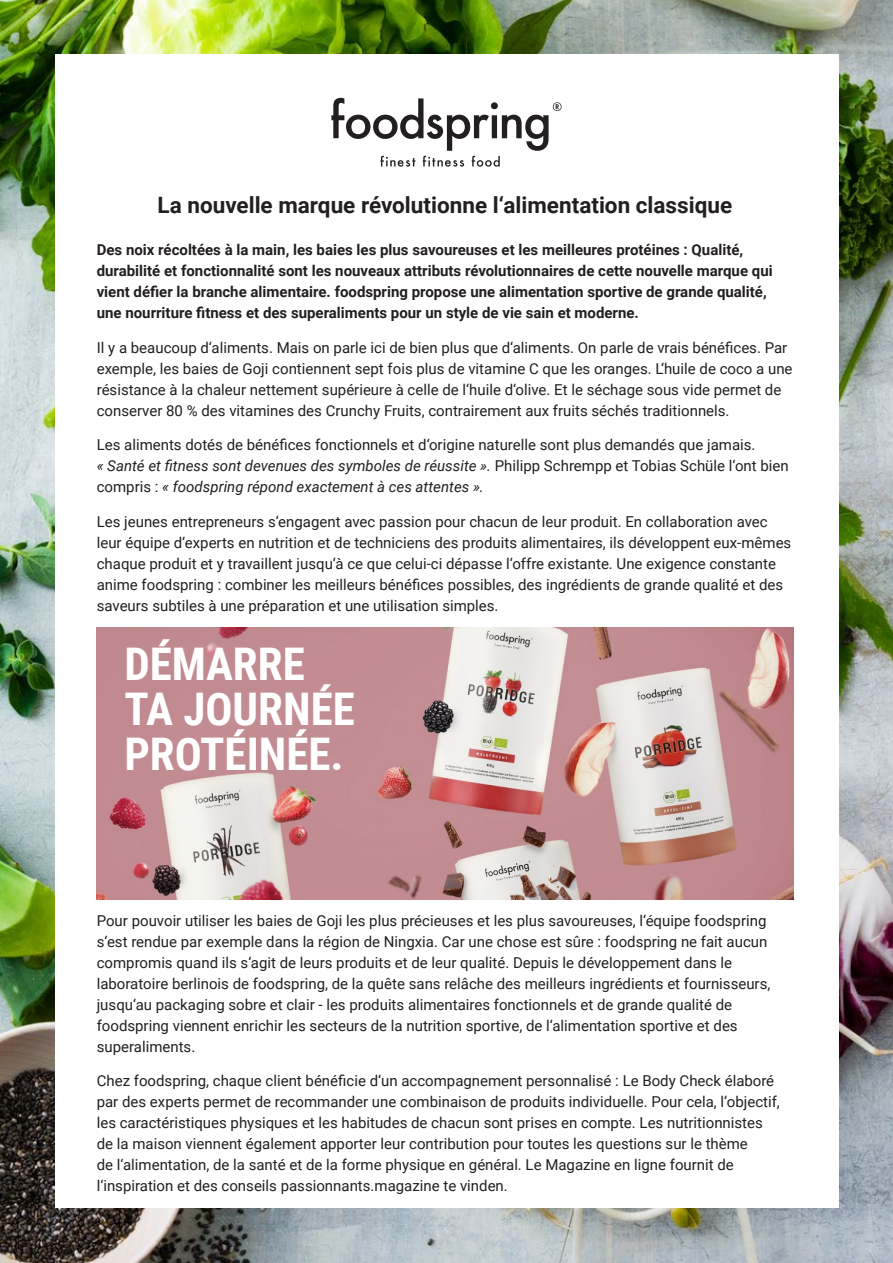
<style>
.page{position:relative;width:893px;height:1263px;background:#fff}
.page>*{position:absolute;margin:0;border:0;box-sizing:border-box;transform-origin:0 0}
.t1{font:700 45px/45px "Roboto Condensed";color:#fff}
.t2{font:700 22.5px "Roboto";color:#231f20}
.t3{font:15px/21px "Roboto";color:#231f20}
.t4{font:700 15px/21px "Roboto";color:#231f20}
.s1{font-style:italic}
</style>
<div class="page">
<img style="left:0;top:0;width:893px;height:1263px">
<div style="left:55px;top:55px;width:783px;height:1153px;background:#fff"></div>
<svg style="left:331px;top:98px;width:231px;height:69px"></svg>
<img style="left:97px;top:627px;width:696px;height:272px">
<p class="t2" style="left:158px;top:189px;width:576px">La nouvelle marque révolutionne l‘alimentation classique</p>
<p class="t4" style="left:97px;top:239px;width:677px">Des noix récoltées à la main, les baies les plus savoureuses et les meilleures protéines : Qualité, durabilité et fonctionnalité sont les nouveaux attributs révolutionnaires de cette nouvelle marque qui vient défier la branche alimentaire. foodspring propose une alimentation sportive de grande qualité, une nourriture fitness et des superaliments pour un style de vie sain et moderne.</p>
<p class="t3" style="left:97px;top:336px;width:697px">Il y a beaucoup d‘aliments. Mais on parle ici de bien plus que d‘aliments. On parle de vrais bénéfices. Par exemple, les baies de Goji contiennent sept fois plus de vitamine C que les oranges. L‘huile de coco a une résistance à la chaleur nettement supérieure à celle de l‘huile d‘olive. Et le séchage sous vide permet de conserver 80 % des vitamines des Crunchy Fruits, contrairement aux fruits séchés traditionnels.</p>
<p class="t3" style="left:97px;top:434px;width:693px">Les aliments dotés de bénéfices fonctionnels et d‘origine naturelle sont plus demandés que jamais.<br><span class="s1">« Santé et fitness sont devenues des symboles de réussite ».</span> Philipp Schrempp et Tobias Schüle l‘ont bien compris : <span class="s1">« foodspring répond exactement à ces attentes ».</span></p>
<p class="t3" style="left:97px;top:510px;width:696px">Les jeunes entrepreneurs s‘engagent avec passion pour chacun de leur produit. En collaboration avec leur équipe d‘experts en nutrition et de techniciens des produits alimentaires, ils développent eux-mêmes chaque produit et y travaillent jusqu‘à ce que celui-ci dépasse l‘offre existante. Une exigence constante anime foodspring : combiner les meilleurs bénéfices possibles, des ingrédients de grande qualité et des saveurs subtiles à une préparation et une utilisation simples.</p>
<p class="t1" style="left:124px;top:640px;width:182px">DÉMARRE</p>
<p class="t1" style="left:124px;top:685px;width:232px">TA JOURNÉE<br>PROTÉINÉE.</p>
<p class="t3" style="left:97px;top:909px;width:675px">Pour pouvoir utiliser les baies de Goji les plus précieuses et les plus savoureuses, l‘équipe foodspring s‘est rendue par exemple dans la région de Ningxia. Car une chose est sûre : foodspring ne fait aucun compromis quand ils s‘agit de leurs produits et de leur qualité. Depuis le développement dans le laboratoire berlinois de foodspring, de la quête sans relâche des meilleurs ingrédients et fournisseurs, jusqu‘au packaging sobre et clair - les produits alimentaires fonctionnels et de grande qualité de foodspring viennent enrichir les secteurs de la nutrition sportive, de l‘alimentation sportive et des superaliments.</p>
<p class="t3" style="left:97px;top:1070px;width:685px">Chez foodspring, chaque client bénéficie d‘un accompagnement personnalisé : Le Body Check élaboré par des experts permet de recommander une combinaison de produits individuelle. Pour cela, l‘objectif, les caractéristiques physiques et les habitudes de chacun sont prises en compte. Les nutritionnistes de la maison viennent également apporter leur contribution pour toutes les questions sur le thème<br>de l‘alimentation, de la santé et de la forme physique en général. Le Magazine en ligne fournit de l‘inspiration et des conseils passionnants.magazine te vinden.</p>
</div>
